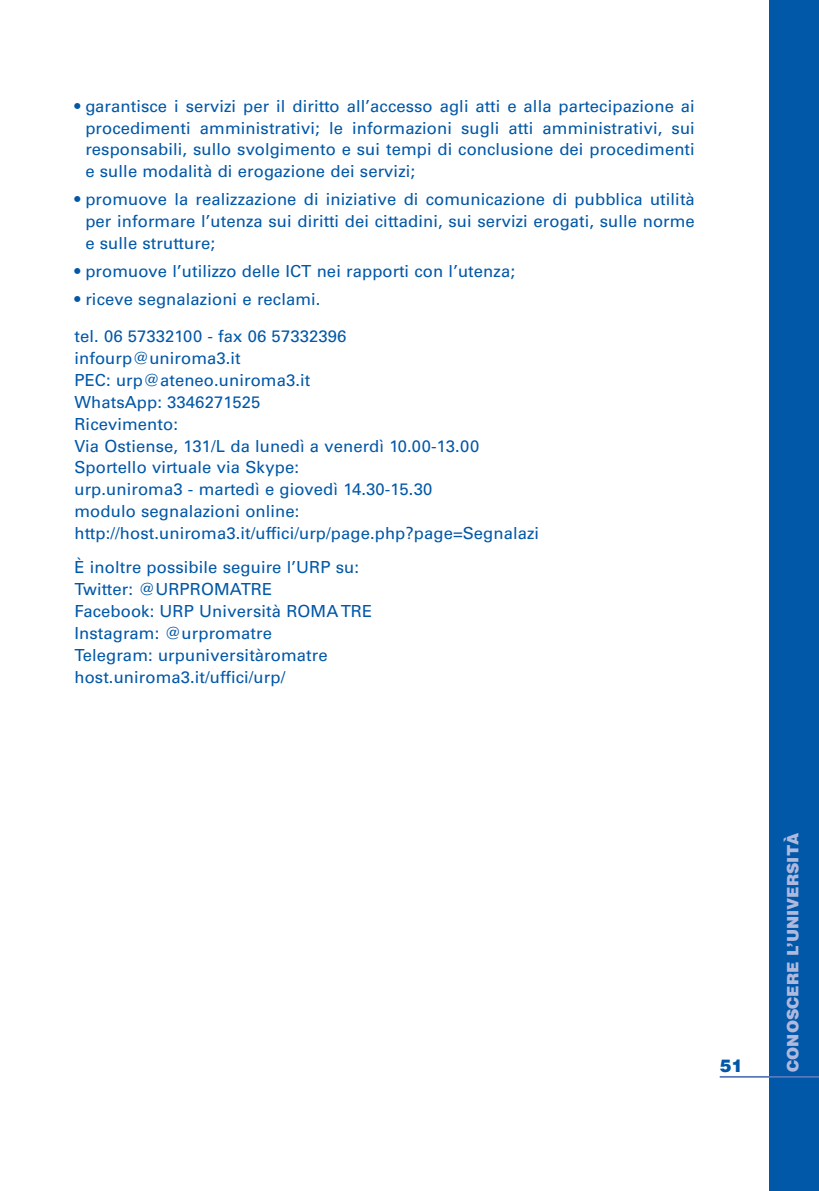
<style>
.page{position:relative;width:819px;height:1191px;background:#fff}
.page>*{position:absolute;margin:0;border:0;box-sizing:border-box;transform-origin:0 0}
.t1{font:900 17.5px "Helvetica";color:#0157a8}
.t2{font:16.62px/21.9px "Univers";letter-spacing:.005em;color:#0157a8;text-align:justify}
.t3{font:900 15.75px "Helvetica";color:#aeb9dd}
</style>
<div class="page">
<div style="left:769px;top:0;width:50px;height:1191px;background:#0157a8"></div>
<hr style="left:719px;top:1076px;width:100px;height:1px;background:#5779bc">
<p class="t2" style="left:85px;top:96px;width:611px;text-indent:-11px">• garantisce i servizi per il diritto all’accesso agli atti e alla partecipazione ai procedimenti amministrativi; le informazioni sugli atti amministrativi, sui responsabili, sullo svolgimento e sui tempi di conclusione dei procedimenti e sulle modalità di erogazione dei servizi;</p>
<p class="t2" style="left:85px;top:190px;width:611px;text-indent:-11px">• promuove la realizzazione di iniziative di comunicazione di pubblica utilità per informare l’utenza sui diritti dei cittadini, sui servizi erogati, sulle norme e sulle strutture;</p>
<p class="t2" style="left:74px;top:262px;width:442px">• promuove l’utilizzo delle ICT nei rapporti con l’utenza;</p>
<p class="t2" style="left:74px;top:290px;width:247px">• riceve segnalazioni e reclami.</p>
<p class="t2" style="left:74px;top:327px;width:466px;text-align:left">tel. 06 57332100 - fax 06 57332396<br>infourp@uniroma3.it<br>PEC: urp@ateneo.uniroma3.it<br>WhatsApp: 3346271525<br>Ricevimento:<br>Via Ostiense, 131/L da lunedì a venerdì 10.00-13.00<br>Sportello virtuale via Skype:<br>urp.uniroma3 - martedì e giovedì 14.30-15.30<br>modulo segnalazioni online: http://host.uniroma3.it/uffici/urp/page.php?page=Segnalazi</p>
<p class="t2" style="left:74px;top:558px;width:299px;text-align:left">È inoltre possibile seguire l’URP su:<br>Twitter: @URPROMATRE<br>Facebook: URP Università ROMATRE<br>Instagram: @urpromatre<br>Telegram: urpuniversitàromatre host.uniroma3.it/uffici/urp/</p>
<p class="t1" style="left:719px;top:1055px;width:25px">51</p>
<p class="t3" style="left:783px;top:1071px;width:241px;rotate:-90deg">CONOSCERE L’UNIVERSITÀ</p>
</div>
